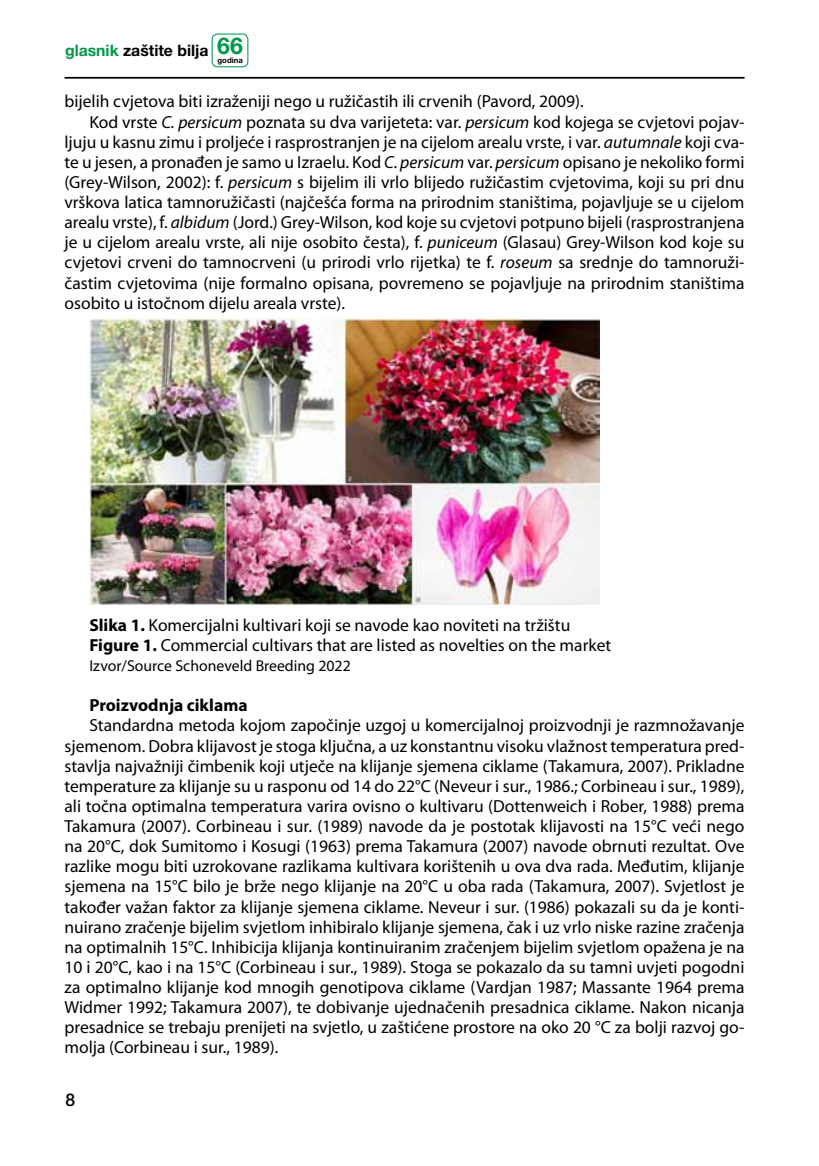
<style>
.page{position:relative;width:819px;height:1166px;background:#fff}
.page>*{position:absolute;margin:0;border:0;box-sizing:border-box;transform-origin:0 0}
.t1{font:17.5px/20.1px "Myriad Pro";color:#000}
.t2{font:700 17.5px "Myriad Pro";color:#000}
.t3{font:500 17.5px "Helvetica Neue LT Pro";color:#000}
.t4{font:15.75px "Myriad Pro";color:#000}
.t5{font:700 15.75px "Helvetica Neue LT Pro";color:#000}
.t6{font:700 7.7px "Helvetica Neue LT Pro";color:#000}
.s1{color:#00984a}
.s2{font-size:23.1px;color:#00984a}
.s3{font-style:italic}
.s4{font-weight:700}
</style>
<div class="page">
<hr style="left:64px;top:77px;width:680px;height:2px;background:#000">
<div style="left:211px;top:34px;width:37px;height:33px;border:1px solid #00984a;border-radius:5px"></div>
<img style="left:89px;top:318px;width:510px;height:287px">
<p class="t5" style="left:65px;top:40px;width:179px"><span class="s1">glasnik</span> zaštite bilja <span class="s2">66</span></p>
<p class="t6" style="left:217px;top:56px;width:27px">godina</p>
<p class="t1" style="left:64px;top:91px;width:520px">bijelih cvjetova biti izraženiji nego u ružičastih ili crvenih (Pavord, 2009).</p>
<p class="t1" style="left:89px;top:111px;width:656px">Kod vrste <span class="s3">C. persicum</span> poznata su dva varijeteta: var. <span class="s3">persicum</span> kod kojega se cvjetovi pojav-</p>
<p class="t1" style="left:64px;top:131px;width:681px">ljuju u kasnu zimu i proljeće i rasprostranjen je na cijelom arealu vrste, i var. <span class="s3">autumnale</span> koji cva-</p>
<p class="t1" style="left:64px;top:152px;width:681px">te u jesen, a pronađen je samo u Izraelu. Kod <span class="s3">C. persicum</span> var. <span class="s3">persicum</span> opisano je nekoliko formi</p>
<p class="t1" style="left:64px;top:172px;width:681px">(Grey-Wilson, 2002): f. <span class="s3">persicum</span> s bijelim ili vrlo blijedo ružičastim cvjetovima, koji su pri dnu</p>
<p class="t1" style="left:64px;top:192px;width:681px">vrškova latica tamnoružičasti (najčešća forma na prirodnim staništima, pojavljuje se u cijelom</p>
<p class="t1" style="left:64px;top:212px;width:681px">arealu vrste), f. <span class="s3">albidum</span> (Jord.) Grey-Wilson, kod koje su cvjetovi potpuno bijeli (rasprostranjena</p>
<p class="t1" style="left:64px;top:232px;width:681px">je u cijelom arealu vrste, ali nije osobito česta), f. <span class="s3">puniceum</span> (Glasau) Grey-Wilson kod koje su</p>
<p class="t1" style="left:64px;top:252px;width:681px">cvjetovi crveni do tamnocrveni (u prirodi vrlo rijetka) te f. <span class="s3">roseum</span> sa srednje do tamnoruži-</p>
<p class="t1" style="left:64px;top:272px;width:681px">častim cvjetovima (nije formalno opisana, povremeno se pojavljuje na prirodnim staništima</p>
<p class="t1" style="left:64px;top:292px;width:282px">osobito u istočnom dijelu areala vrste).</p>
<p class="t1" style="left:89px;top:614px;width:523px"><span class="s4">Slika 1.</span> Komercijalni kultivari koji se navode kao noviteti na tržištu<br><span class="s4">Figure 1.</span> Commercial cultivars that are listed as novelties on the market</p>
<p class="t4" style="left:89px;top:656px;width:263px">Izvor/Source Schoneveld Breeding 2022</p>
<p class="t2" style="left:89px;top:694px;width:160px">Proizvodnja ciklama</p>
<p class="t1" style="left:64px;top:715px;width:681px;text-align:justify;text-indent:25px">Standardna metoda kojom započinje uzgoj u komercijalnoj proizvodnji je razmnožavanje sjemenom. Dobra klijavost je stoga ključna, a uz konstantnu visoku vlažnost temperatura pred&shy;stavlja najvažniji čimbenik koji utječe na klijanje sjemena ciklame (Takamura, 2007). Prikladne temperature za klijanje su u rasponu od 14 do 22°C (Neveur i sur., 1986.; Corbineau i sur., 1989), ali točna optimalna temperatura varira ovisno o kultivaru (Dottenweich i Rober, 1988) prema Takamura (2007). Corbineau i sur. (1989) navode da je postotak klijavosti na 15°C veći nego na 20°C, dok Sumitomo i Kosugi (1963) prema Takamura (2007) navode obrnuti rezultat. Ove razlike mogu biti uzrokovane razlikama kultivara korištenih u ova dva rada. Međutim, klijanje sjemena na 15°C bilo je brže nego klijanje na 20°C u oba rada (Takamura, 2007). Svjetlost je također važan faktor za klijanje sjemena ciklame. Neveur i sur. (1986) pokazali su da je konti&shy;nuirano zračenje bijelim svjetlom inhibiralo klijanje sjemena, čak i uz vrlo niske razine zračenja na optimalnih 15°C. Inhibicija klijanja kontinuiranim zračenjem bijelim svjetlom opažena je na 10 i 20°C, kao i na 15°C (Corbineau i sur., 1989). Stoga se pokazalo da su tamni uvjeti pogodni za optimalno klijanje kod mnogih genotipova ciklame (Vardjan 1987; Massante 1964 prema Widmer 1992; Takamura 2007), te dobivanje ujednačenih presadnica ciklame. Nakon nicanja presadnice se trebaju prenijeti na svjetlo, u zaštićene prostore na oko 20 °C za bolji razvoj go&shy;molja (Corbineau i sur., 1989).</p>
<p class="t3" style="left:65px;top:1090px;width:11px">8</p>
</div>
